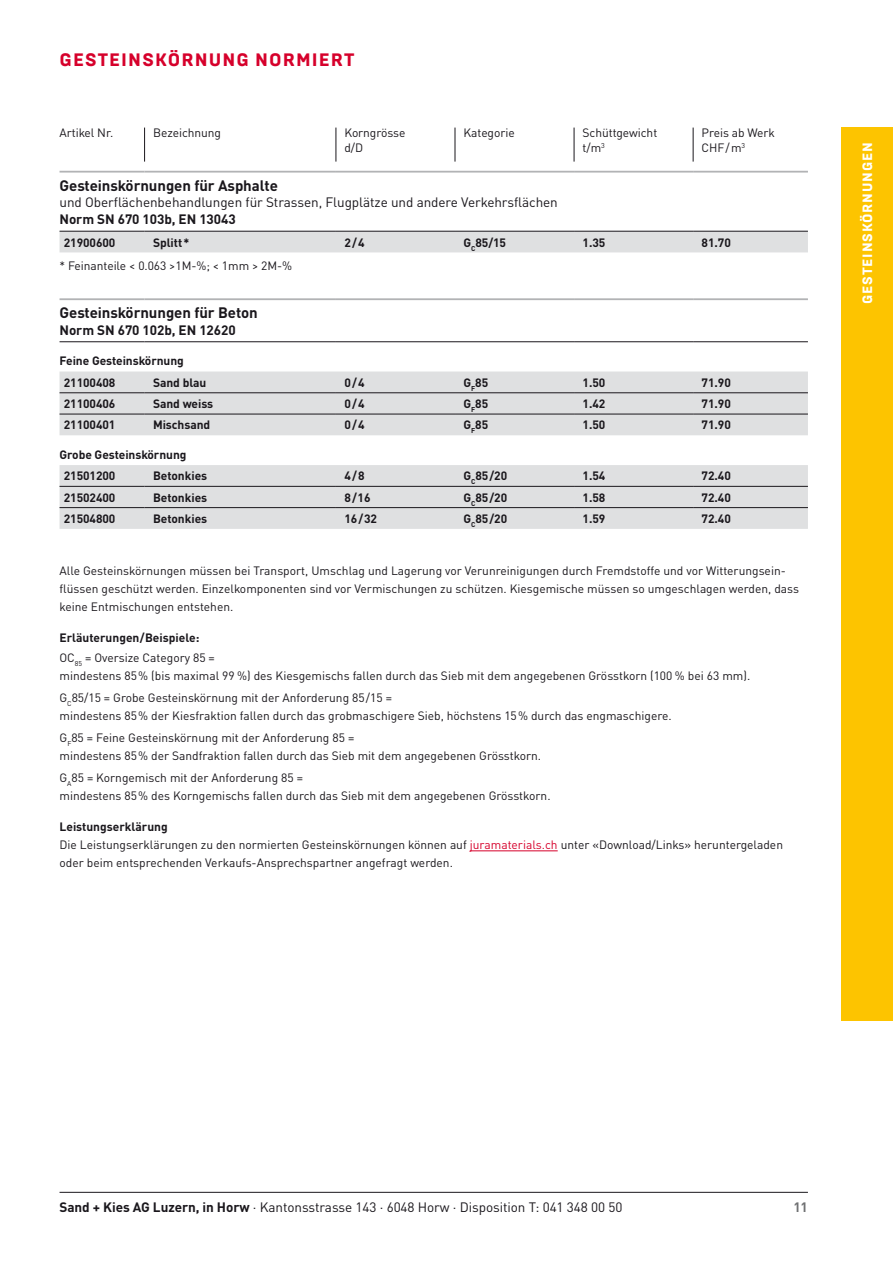
<style>
.page{position:relative;width:893px;height:1263px;background:#fff}
.page>*{position:absolute;margin:0;border:0;box-sizing:border-box;transform-origin:0 0}
.t1{font:800 18px "Brutal Type";letter-spacing:.06em;color:#d6002b}
.t2{font:700 15px "DIN Pro";letter-spacing:-.005em;color:#1a171c}
.t3{font:13.5px "DIN Pro";letter-spacing:-.005em;color:#1a171c}
.t4{font:700 13.5px "DIN Pro";letter-spacing:-.005em;color:#1a171c}
.t5{font:800 13.5px "Brutal Type";letter-spacing:.06em;color:#fff}
.t6{font:700 13.5px "DIN Pro";color:#707173}
.t7{font:12px/18px "DIN Pro";color:#1a171c}
.t8{font:700 12px/21.1px "DIN Pro";letter-spacing:-.005em;color:#1a171c}
.s1{font-weight:400}
.s2{font-weight:700}
.s3{color:#d6002b}
</style>
<div class="page">
<hr style="left:60px;top:1192px;width:748px;height:1px;background:#1a171c">
<div style="left:842px;top:128px;width:51px;height:892px;background:#fdc400"></div>
<hr style="left:470px;top:850px;width:88px;height:1px;background:#d6002b">
<svg style="left:60px;top:170px;width:748px;height:61px"></svg>
<svg style="left:60px;top:232px;width:748px;height:297px"></svg>
<hr style="left:60px;top:341px;width:85px;height:1px;background:#1a171c">
<hr style="left:145px;top:341px;width:191px;height:1px;background:#1a171c">
<hr style="left:336px;top:341px;width:119px;height:1px;background:#1a171c">
<hr style="left:455px;top:341px;width:119px;height:1px;background:#1a171c">
<hr style="left:574px;top:341px;width:119px;height:1px;background:#1a171c">
<hr style="left:693px;top:341px;width:115px;height:1px;background:#1a171c">
<hr style="left:60px;top:231px;width:85px;height:1px;background:#1a171c">
<hr style="left:145px;top:231px;width:191px;height:1px;background:#1a171c">
<hr style="left:336px;top:231px;width:119px;height:1px;background:#1a171c">
<hr style="left:455px;top:231px;width:119px;height:1px;background:#1a171c">
<hr style="left:574px;top:231px;width:119px;height:1px;background:#1a171c">
<hr style="left:693px;top:231px;width:115px;height:1px;background:#1a171c">
<hr style="left:144px;top:128px;width:1px;height:34px;background:#1a171c">
<hr style="left:336px;top:128px;width:1px;height:34px;background:#1a171c">
<hr style="left:455px;top:128px;width:1px;height:34px;background:#1a171c">
<hr style="left:574px;top:128px;width:1px;height:34px;background:#1a171c">
<hr style="left:693px;top:128px;width:1px;height:34px;background:#1a171c">
<hr style="left:60px;top:392px;width:85px;height:1px;background:#1a171c">
<hr style="left:145px;top:392px;width:191px;height:1px;background:#1a171c">
<hr style="left:336px;top:392px;width:119px;height:1px;background:#1a171c">
<hr style="left:455px;top:392px;width:119px;height:1px;background:#1a171c">
<hr style="left:574px;top:392px;width:119px;height:1px;background:#1a171c">
<hr style="left:693px;top:392px;width:115px;height:1px;background:#1a171c">
<hr style="left:60px;top:414px;width:85px;height:1px;background:#1a171c">
<hr style="left:145px;top:414px;width:191px;height:1px;background:#1a171c">
<hr style="left:336px;top:414px;width:119px;height:1px;background:#1a171c">
<hr style="left:455px;top:414px;width:119px;height:1px;background:#1a171c">
<hr style="left:574px;top:414px;width:119px;height:1px;background:#1a171c">
<hr style="left:693px;top:414px;width:115px;height:1px;background:#1a171c">
<hr style="left:60px;top:486px;width:85px;height:1px;background:#1a171c">
<hr style="left:145px;top:486px;width:191px;height:1px;background:#1a171c">
<hr style="left:336px;top:486px;width:119px;height:1px;background:#1a171c">
<hr style="left:455px;top:486px;width:119px;height:1px;background:#1a171c">
<hr style="left:574px;top:486px;width:119px;height:1px;background:#1a171c">
<hr style="left:693px;top:486px;width:115px;height:1px;background:#1a171c">
<hr style="left:60px;top:507px;width:85px;height:1px;background:#1a171c">
<hr style="left:145px;top:507px;width:191px;height:1px;background:#1a171c">
<hr style="left:336px;top:507px;width:119px;height:1px;background:#1a171c">
<hr style="left:455px;top:507px;width:119px;height:1px;background:#1a171c">
<hr style="left:574px;top:507px;width:119px;height:1px;background:#1a171c">
<hr style="left:693px;top:507px;width:115px;height:1px;background:#1a171c">
<hr style="left:60px;top:171px;width:85px;height:2px;background:#b2b3b5">
<hr style="left:145px;top:171px;width:191px;height:2px;background:#b2b3b5">
<hr style="left:336px;top:171px;width:119px;height:2px;background:#b2b3b5">
<hr style="left:455px;top:171px;width:119px;height:2px;background:#b2b3b5">
<hr style="left:574px;top:171px;width:119px;height:2px;background:#b2b3b5">
<hr style="left:693px;top:171px;width:115px;height:2px;background:#b2b3b5">
<hr style="left:60px;top:298px;width:85px;height:2px;background:#b2b3b5">
<hr style="left:145px;top:298px;width:191px;height:2px;background:#b2b3b5">
<hr style="left:336px;top:298px;width:119px;height:2px;background:#b2b3b5">
<hr style="left:455px;top:298px;width:119px;height:2px;background:#b2b3b5">
<hr style="left:574px;top:298px;width:119px;height:2px;background:#b2b3b5">
<hr style="left:693px;top:298px;width:115px;height:2px;background:#b2b3b5">
<h1 class="t1" style="left:60px;top:48px;width:297px">GESTEINSKÖRNUNG NORMIERT</h1>
<p class="t7" style="left:60px;top:122px;width:55px">Artikel Nr.</p>
<p class="t7" style="left:153px;top:122px;width:70px">Bezeichnung</p>
<p class="t7" style="left:344px;top:124px;width:63px;line-height:15px">Korngrösse d/D</p>
<p class="t7" style="left:463px;top:122px;width:53px">Kategorie</p>
<p class="t7" style="left:583px;top:124px;width:76px;line-height:15px">Schüttgewicht t/m<sup>3</sup></p>
<p class="t7" style="left:702px;top:124px;width:75px;line-height:15px">Preis ab Werk<br>CHF/m<sup>3</sup></p>
<p class="t2" style="left:60px;top:173px;width:220px">Gesteinskörnungen für Asphalte</p>
<p class="t3" style="left:60px;top:192px;width:500px">und Oberflächenbehandlungen für Strassen, Flugplätze und andere Verkehrsflächen</p>
<p class="t4" style="left:60px;top:208px;width:178px">Norm SN 670 103b, EN 13043</p>
<p class="t8" style="left:64px;top:230px;width:53px">21900600</p>
<p class="t8" style="left:153px;top:230px;width:38px">Splitt*</p>
<p class="t8" style="left:344px;top:230px;width:22px">2/4</p>
<p class="t8" style="left:463px;top:230px;width:44px">G<sub>C</sub>85/15</p>
<p class="t8" style="left:583px;top:230px;width:24px">1.35</p>
<p class="t8" style="left:702px;top:230px;width:31px">81.70</p>
<p class="t7" style="left:60px;top:256px;width:234px">* Feinanteile &lt; 0.063 &gt;1M-%; &lt; 1mm &gt; 2M-%</p>
<p class="t2" style="left:60px;top:300px;width:200px">Gesteinskörnungen für Beton</p>
<p class="t4" style="left:60px;top:319px;width:178px">Norm SN 670 102b, EN 12620</p>
<p class="t8" style="left:64px;top:349px;width:122px;text-indent:-4px">Feine Gesteinskörnung<br>21100408</p>
<p class="t8" style="left:153px;top:370px;width:55px">Sand blau</p>
<p class="t8" style="left:344px;top:370px;width:22px">0/4</p>
<p class="t8" style="left:463px;top:370px;width:26px">G<sub>F</sub>85</p>
<p class="t8" style="left:583px;top:370px;width:24px">1.50</p>
<p class="t8" style="left:702px;top:370px;width:31px">71.90</p>
<p class="t8" style="left:64px;top:392px;width:53px">21100406</p>
<p class="t8" style="left:153px;top:392px;width:62px">Sand weiss</p>
<p class="t8" style="left:344px;top:392px;width:22px">0/4</p>
<p class="t8" style="left:463px;top:392px;width:26px">G<sub>F</sub>85</p>
<p class="t8" style="left:583px;top:392px;width:24px">1.42</p>
<p class="t8" style="left:702px;top:392px;width:31px">71.90</p>
<p class="t8" style="left:64px;top:413px;width:53px">21100401</p>
<p class="t8" style="left:153px;top:413px;width:59px">Mischsand</p>
<p class="t8" style="left:344px;top:413px;width:22px">0/4</p>
<p class="t8" style="left:463px;top:413px;width:26px">G<sub>F</sub>85</p>
<p class="t8" style="left:583px;top:413px;width:24px">1.50</p>
<p class="t8" style="left:702px;top:413px;width:31px">71.90</p>
<p class="t8" style="left:64px;top:443px;width:124px;text-indent:-4px">Grobe Gesteinskörnung<br>21501200</p>
<p class="t8" style="left:153px;top:464px;width:56px">Betonkies</p>
<p class="t8" style="left:344px;top:464px;width:22px">4/8</p>
<p class="t8" style="left:463px;top:464px;width:45px">G<sub>C</sub>85/20</p>
<p class="t8" style="left:583px;top:464px;width:24px">1.54</p>
<p class="t8" style="left:702px;top:464px;width:31px">72.40</p>
<p class="t8" style="left:64px;top:485px;width:53px">21502400</p>
<p class="t8" style="left:153px;top:485px;width:56px">Betonkies</p>
<p class="t8" style="left:344px;top:485px;width:28px">8/16</p>
<p class="t8" style="left:463px;top:485px;width:45px">G<sub>C</sub>85/20</p>
<p class="t8" style="left:583px;top:485px;width:24px">1.58</p>
<p class="t8" style="left:702px;top:485px;width:31px">72.40</p>
<p class="t8" style="left:64px;top:507px;width:53px">21504800</p>
<p class="t8" style="left:153px;top:507px;width:56px">Betonkies</p>
<p class="t8" style="left:344px;top:507px;width:34px">16/32</p>
<p class="t8" style="left:463px;top:507px;width:45px">G<sub>C</sub>85/20</p>
<p class="t8" style="left:583px;top:507px;width:24px">1.59</p>
<p class="t8" style="left:702px;top:507px;width:31px">72.40</p>
<p class="t7" style="left:60px;top:560px;width:741px">Alle Gesteinskörnungen müssen bei Transport, Umschlag und Lagerung vor Verunreinigungen durch Fremdstoffe und vor Witterungsein&shy;flüssen geschützt werden. Einzelkomponenten sind vor Vermischungen zu schützen. Kiesgemische müssen so umgeschlagen werden, dass keine Entmischungen entstehen.</p>
<p class="t8" style="left:60px;top:626px;width:157px;line-height:20.1px">Erläuterungen/Beispiele:<br><span class="s1">OC</span><sub>85</sub> <span class="s1">= Oversize Category 85 =</span></p>
<p class="t7" style="left:60px;top:663px;width:692px;line-height:22.2px">mindestens 85% (bis maximal 99 %) des Kiesgemischs fallen durch das Sieb mit dem angegebenen Grösstkorn (100 % bei 63 mm).<br>G<sub>C</sub>85/15 = Grobe Gesteinskörnung mit der Anforderung 85/15 =</p>
<p class="t7" style="left:60px;top:703px;width:614px;line-height:22.2px">mindestens 85% der Kiesfraktion fallen durch das grobmaschigere Sieb, höchstens 15% durch das engmaschigere.<br>G<sub>F</sub>85 = Feine Gesteinskörnung mit der Anforderung 85 =</p>
<p class="t7" style="left:60px;top:743px;width:483px;line-height:22.2px">mindestens 85% der Sandfraktion fallen durch das Sieb mit dem angegebenen Grösstkorn.<br>G<sub>A</sub>85 = Korngemisch mit der Anforderung 85 =</p>
<p class="t7" style="left:60px;top:786px;width:493px">mindestens 85% des Korngemischs fallen durch das Sieb mit dem angegebenen Grösstkorn.</p>
<p class="t7" style="left:60px;top:817px;width:725px"><span class="s2">Leistungserklärung<br></span>Die Leistungserklärungen zu den normierten Gesteinskörnungen können auf <span class="s3">juramaterials.ch</span> unter «Download/Links» heruntergeladen oder beim entsprechenden Verkaufs-Ansprechspartner angefragt werden.</p>
<p class="t5" style="left:859px;top:304px;width:163px;rotate:-90deg">GESTEINSKÖRNUNGEN</p>
<p class="t3" style="left:60px;top:1196px;width:564px"><span class="s2">Sand + Kies AG Luzern, in Horw</span> · Kantonsstrasse 143 · 6048 Horw · Disposition T: 041 348 00 50</p>
<p class="t6" style="left:793px;top:1195px;width:16px">11</p>
</div>
